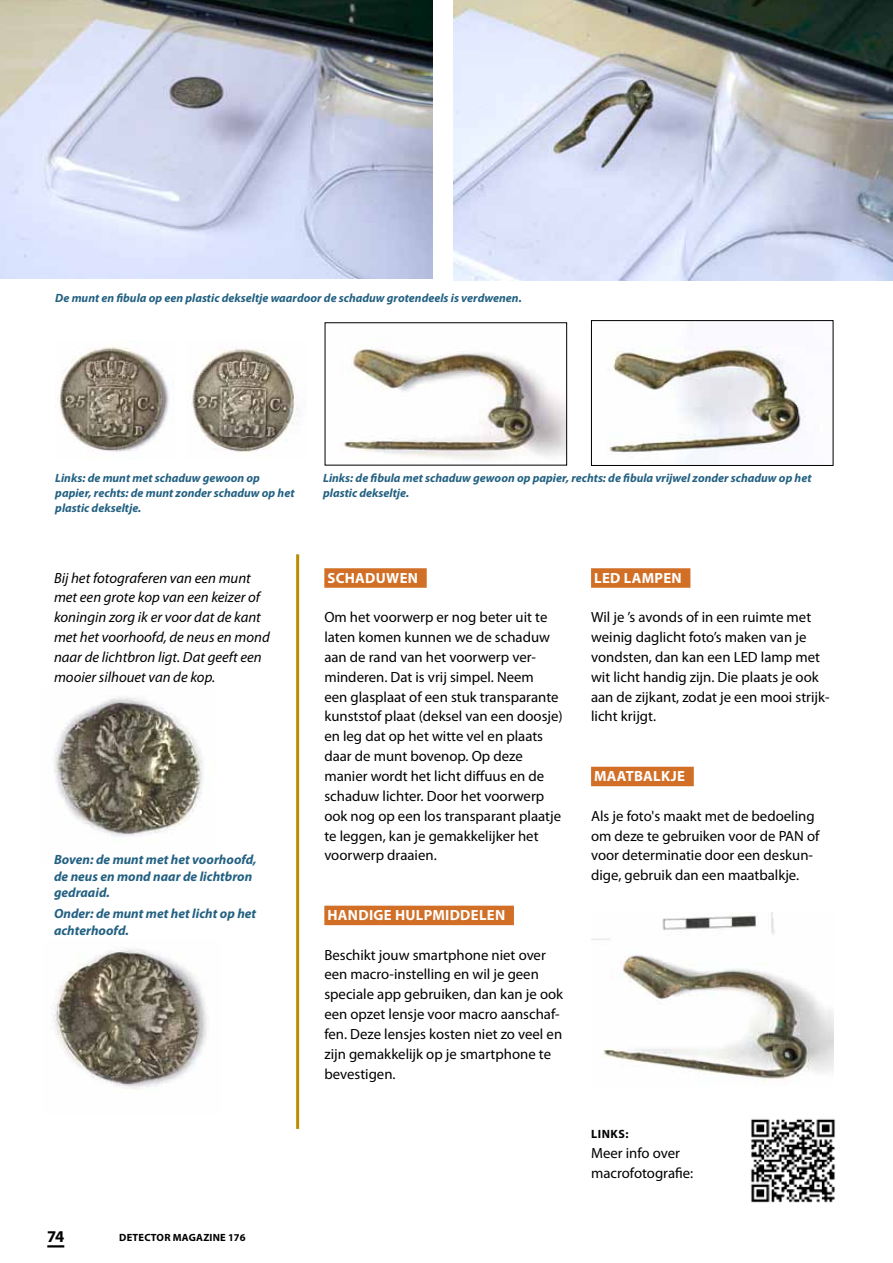
<style>
.page{position:relative;width:893px;height:1263px;background:#fff}
.page>*{position:absolute;margin:0;border:0;box-sizing:border-box;transform-origin:0 0}
.t1{font:700 16.5px "Myriad Pro";color:#000}
.t2{font:14.85px/19.8px "Myriad Pro";color:#000}
.t3{font:italic 14.85px/19.8px "Myriad Pro";color:#000}
.t4{font:700 14.85px "Myriad Pro";letter-spacing:.02em;color:#fff}
.t5{font:italic 700 13.35px/16.8px "Myriad Pro";color:#236182}
.t6{font:italic 700 12px/15px "Myriad Pro";color:#236182}
.t7{font:700 12px "Myriad Pro";color:#000}
.t8{font:700 10.5px "Myriad Pro";letter-spacing:.02em;color:#000}
</style>
<div class="page">
<svg style="left:47px;top:1245px;width:17px;height:2px"></svg>
<img style="left:0;top:0;width:433px;height:278px">
<img style="left:453px;top:0;width:440px;height:281px">
<img style="left:59px;top:346px;width:115px;height:106px">
<img style="left:191px;top:347px;width:107px;height:105px">
<img style="left:609px;top:346px;width:197px;height:118px">
<div style="left:591px;top:320px;width:242px;height:146px;border:1px solid #000"></div>
<img style="left:54px;top:697px;width:149px;height:140px">
<img style="left:53px;top:949px;width:153px;height:140px">
<img style="left:343px;top:339px;width:222px;height:121px">
<img style="left:751px;top:1119px;width:84px;height:84px">
<div style="left:324px;top:568px;width:103px;height:20px;background:#d16f27"></div>
<div style="left:324px;top:906px;width:190px;height:19px;background:#d16f27"></div>
<hr style="left:296px;top:554px;width:3px;height:575px;background:#bc8b00">
<img style="left:591px;top:912px;width:242px;height:170px">
<div style="left:591px;top:568px;width:99px;height:20px;background:#d16f27"></div>
<div style="left:591px;top:767px;width:103px;height:19px;background:#d16f27"></div>
<p class="t6" style="left:55px;top:290px;width:468px">De munt en fibula op een plastic dekseltje waardoor de schaduw grotendeels is verdwenen.</p>
<p class="t6" style="left:55px;top:470px;width:241px">Links: de munt met schaduw gewoon op papier, rechts: de munt zonder schaduw op het plastic dekseltje.</p>
<p class="t3" style="left:54px;top:567px;width:217px">Bij het fotograferen van een munt met een grote kop van een keizer of koningin zorg ik er voor dat de kant met het voorhoofd, de neus en mond naar de lichtbron ligt. Dat geeft een mooier silhouet van de kop.</p>
<p class="t5" style="left:54px;top:850px;width:204px">Boven: de munt met het voorhoofd, de neus en mond naar de lichtbron gedraaid.</p>
<p class="t5" style="left:54px;top:905px;width:204px">Onder: de munt met het licht op het achterhoofd.</p>
<p class="t1" style="left:47px;top:1226px;width:19px">74</p>
<p class="t8" style="left:119px;top:1231px;width:128px">DETECTOR MAGAZINE 176</p>
<p class="t6" style="left:323px;top:470px;width:490px">Links: de fibula met schaduw gewoon op papier, rechts: de fibula vrijwel zonder schaduw op het plastic dekseltje.</p>
<p class="t4" style="left:327px;top:568px;width:92px">SCHADUWEN</p>
<p class="t2" style="left:324px;top:607px;width:240px">Om het voorwerp er nog beter uit te laten komen kunnen we de schaduw aan de rand van het voorwerp ver&shy;minderen. Dat is vrij simpel. Neem<br>een glasplaat of een stuk transparante kunststof plaat (deksel van een doosje) en leg dat op het witte vel en plaats daar de munt bovenop. Op deze manier wordt het licht diffuus en de schaduw lichter. Door het voorwerp ook nog op een los transparant plaatje te leggen, kan je gemakkelijker het voorwerp draaien.</p>
<p class="t4" style="left:327px;top:905px;width:179px">HANDIGE HULPMIDDELEN</p>
<p class="t2" style="left:324px;top:944px;width:240px">Beschikt jouw smartphone niet over een macro-instelling en wil je geen speciale app gebruiken, dan kan je ook een opzet lensje voor macro aanschaf&shy;fen. Deze lensjes kosten niet zo veel en zijn gemakkelijk op je smartphone te bevestigen.</p>
<p class="t4" style="left:594px;top:568px;width:89px">LED LAMPEN</p>
<p class="t2" style="left:591px;top:607px;width:240px">Wil je ’s avonds of in een ruimte met weinig daglicht foto’s maken van je vondsten, dan kan een LED lamp met wit licht handig zijn. Die plaats je ook aan de zijkant, zodat je een mooi strijk&shy;licht krijgt.</p>
<p class="t4" style="left:594px;top:766px;width:92px">MAATBALKJE</p>
<p class="t2" style="left:591px;top:805px;width:230px">Als je foto's maakt met de bedoeling om deze te gebruiken voor de PAN of voor determinatie door een deskun&shy;dige, gebruik dan een maatbalkje.</p>
<p class="t7" style="left:591px;top:1126px;width:39px">LINKS:</p>
<p class="t2" style="left:591px;top:1143px;width:104px">Meer info over macrofotografie:</p>
</div>
